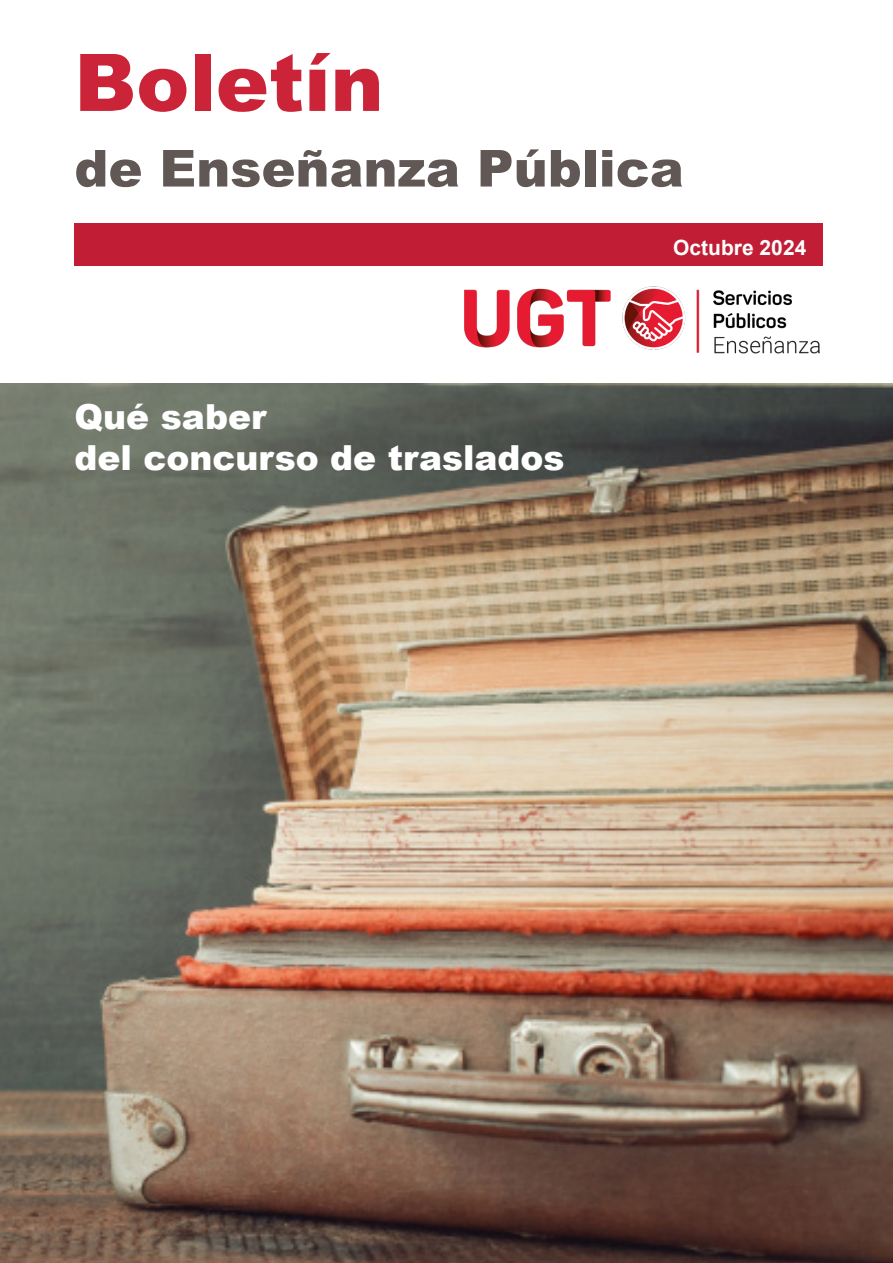
<style>
.page{position:relative;width:893px;height:1263px;background:#fff}
.page>*{position:absolute;margin:0;border:0;box-sizing:border-box;transform-origin:0 0}
.t1{font:900 79.5px "Arial";color:#cb2337}
.t2{font:900 51px "Arial";color:#615856}
.t3{font:900 34.5px "Arial";color:#fff}
.t4{font:700 21px "Arial";color:#fff}
</style>
<div class="page">
<img style="left:0;top:383px;width:893px;height:880px">
<img style="left:464px;top:286px;width:356px;height:68px">
<div style="left:74px;top:223px;width:749px;height:43px;background:#c11e35"></div>
<p class="t1" style="left:74px;top:25px;width:311px">Boletín</p>
<p class="t2" style="left:74px;top:131px;width:611px">de Enseñanza Pública</p>
<p class="t3" style="left:74px;top:391px;width:194px">Qué saber</p>
<p class="t3" style="left:74px;top:433px;width:492px">del concurso de traslados</p>
<p class="t4" style="left:673px;top:233px;width:135px">Octubre 2024</p>
</div>
